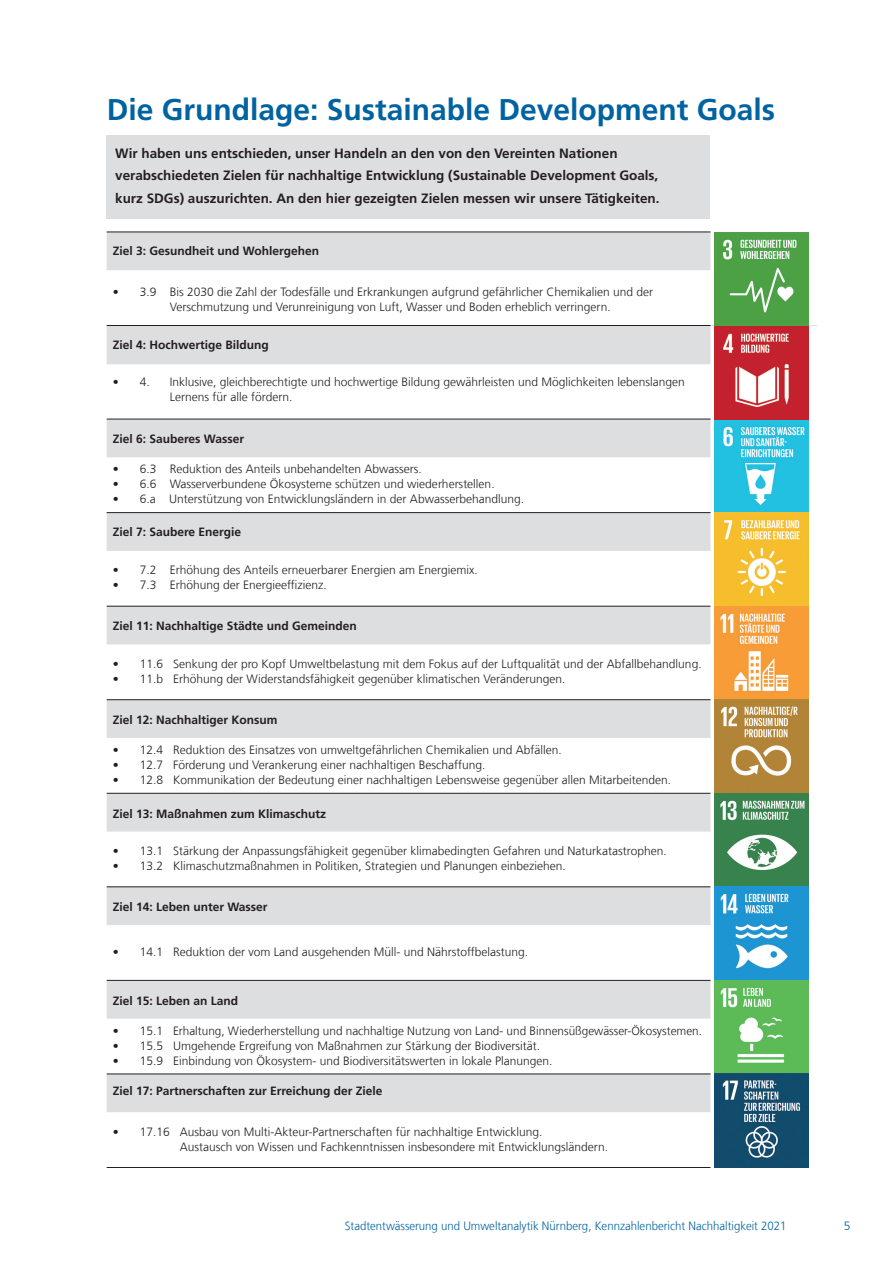
<style>
.page{position:relative;width:893px;height:1263px;background:#fff}
.page>*{position:absolute;margin:0;border:0;box-sizing:border-box;transform-origin:0 0}
.t1{font:700 30px "Frutiger LT Com";color:#0063a1}
.t2{font:700 13.5px/22.5px "Frutiger LT Com";color:#231f20}
.t3{font:300 12px/15px "Frutiger LT Com";color:#231f20}
.t4{font:700 12px "Frutiger LT Com";color:#231f20}
.t5{font:300 12px "Frutiger LT Com";color:#0063a1;scale:.95 1}
.t6{font:300 12px "Frutiger LT Com";color:#0063a1}
</style>
<div class="page">
<svg style="left:107px;top:233px;width:603px;height:879px"></svg>
<hr style="left:107px;top:232px;width:603px;height:1px;background:#231f20">
<hr style="left:107px;top:512px;width:603px;height:1px;background:#231f20">
<hr style="left:107px;top:606px;width:603px;height:1px;background:#231f20">
<hr style="left:107px;top:699px;width:603px;height:1px;background:#231f20">
<hr style="left:107px;top:793px;width:603px;height:1px;background:#231f20">
<hr style="left:107px;top:886px;width:603px;height:1px;background:#231f20">
<hr style="left:107px;top:980px;width:603px;height:1px;background:#231f20">
<hr style="left:107px;top:1074px;width:603px;height:1px;background:#231f20">
<hr style="left:107px;top:1167px;width:603px;height:1px;background:#231f20">
<hr style="left:107px;top:363px;width:603px;height:1px;background:#dddee0">
<hr style="left:710px;top:325px;width:107px;height:1px;background:#dddee0">
<hr style="left:107px;top:325px;width:603px;height:1px;background:#231f20">
<hr style="left:107px;top:419px;width:603px;height:1px;background:#231f20">
<img style="left:715px;top:233px;width:93px;height:934px">
<div style="left:107px;top:136px;width:603px;height:83px;background:#dddee0"></div>
<h1 class="t1" style="left:107px;top:92px;width:670px">Die Grundlage: Sustainable Development Goals</h1>
<p class="t2" style="left:115px;top:142px;width:546px">Wir haben uns entschieden, unser Handeln an den von den Vereinten Nationen verabschiedeten Zielen für nachhaltige Entwicklung (Sustainable Development Goals, kurz SDGs) auszurichten. An den hier gezeigten Zielen messen wir unsere Tätigkeiten.</p>
<p class="t4" style="left:113px;top:244px;width:208px">Ziel 3: Gesundheit und Wohlergehen</p>
<p class="t3" style="left:170px;top:285px;width:485px;text-indent:-57px">• 3.9 Bis 2030 die Zahl der Todesfälle und Erkrankungen aufgrund gefährlicher Chemikalien und der<br>Verschmutzung und Verunreinigung von Luft, Wasser und Boden erheblich verringern.</p>
<p class="t4" style="left:113px;top:338px;width:158px">Ziel 4: Hochwertige Bildung</p>
<p class="t3" style="left:113px;top:375px;width:39px">• 4.</p>
<p class="t3" style="left:170px;top:375px;width:517px">Inklusive, gleichberechtigte und hochwertige Bildung gewährleisten und Möglichkeiten lebenslangen<br>Lernens für alle fördern.</p>
<p class="t4" style="left:113px;top:431px;width:133px">Ziel 6: Sauberes Wasser</p>
<p class="t3" style="left:113px;top:461px;width:311px">• 6.3 Reduktion des Anteils unbehandelten Abwassers.</p>
<p class="t3" style="left:113px;top:476px;width:383px">• 6.6 Wasserverbundene Ökosysteme schützen und wiederherstellen.</p>
<p class="t3" style="left:113px;top:491px;width:413px">• 6.a Unterstützung von Entwicklungsländern in der Abwasserbehandlung.</p>
<p class="t4" style="left:113px;top:525px;width:130px">Ziel 7: Saubere Energie</p>
<p class="t3" style="left:113px;top:562px;width:367px">• 7.2 Erhöhung des Anteils erneuerbarer Energien am Energiemix.</p>
<p class="t3" style="left:113px;top:577px;width:216px">• 7.3 Erhöhung der Energieeffizienz.</p>
<p class="t4" style="left:113px;top:619px;width:246px">Ziel 11: Nachhaltige Städte und Gemeinden</p>
<p class="t3" style="left:113px;top:656px;width:590px">• 11.6 Senkung der pro Kopf Umweltbelastung mit dem Fokus auf der Luftqualität und der Abfallbehandlung.</p>
<p class="t3" style="left:113px;top:671px;width:454px">• 11.b Erhöhung der Widerstandsfähigkeit gegenüber klimatischen Veränderungen.</p>
<p class="t4" style="left:113px;top:713px;width:166px">Ziel 12: Nachhaltiger Konsum</p>
<p class="t3" style="left:113px;top:742px;width:451px">• 12.4 Reduktion des Einsatzes von umweltgefährlichen Chemikalien und Abfällen.</p>
<p class="t3" style="left:113px;top:757px;width:374px">• 12.7 Förderung und Verankerung einer nachhaltigen Beschaffung.</p>
<p class="t3" style="left:113px;top:772px;width:560px">• 12.8 Kommunikation der Bedeutung einer nachhaltigen Lebensweise gegenüber allen Mitarbeitenden.</p>
<p class="t4" style="left:113px;top:806px;width:215px">Ziel 13: Maßnahmen zum Klimaschutz</p>
<p class="t3" style="left:113px;top:843px;width:556px">• 13.1 Stärkung der Anpassungsfähigkeit gegenüber klimabedingten Gefahren und Naturkatastrophen.</p>
<p class="t3" style="left:113px;top:858px;width:455px">• 13.2 Klimaschutzmaßnahmen in Politiken, Strategien und Planungen einbeziehen.</p>
<p class="t4" style="left:113px;top:900px;width:156px">Ziel 14: Leben unter Wasser</p>
<p class="t3" style="left:113px;top:945px;width:417px">• 14.1 Reduktion der vom Land ausgehenden Müll- und Nährstoffbelastung.</p>
<p class="t4" style="left:113px;top:994px;width:127px">Ziel 15: Leben an Land</p>
<p class="t3" style="left:113px;top:1023px;width:591px">• 15.1 Erhaltung, Wiederherstellung und nachhaltige Nutzung von Land- und Binnensüßgewässer-Ökosystemen.</p>
<p class="t3" style="left:113px;top:1038px;width:429px">• 15.5 Umgehende Ergreifung von Maßnahmen zur Stärkung der Biodiversität.</p>
<p class="t3" style="left:113px;top:1053px;width:441px">• 15.9 Einbindung von Ökosystem- und Biodiversitätswerten in lokale Planungen.</p>
<p class="t4" style="left:113px;top:1084px;width:271px">Ziel 17: Partnerschaften zur Erreichung der Ziele</p>
<p class="t3" style="left:180px;top:1125px;width:430px;text-indent:-67px">• 17.16 Ausbau von Multi-Akteur-Partnerschaften für nachhaltige Entwicklung.<br>Austausch von Wissen und Fachkenntnissen insbesondere mit Entwicklungsländern.</p>
<p class="t5" style="left:345px;top:1219px;width:466px">Stadtentwässerung und Umweltanalytik Nürnberg, Kennzahlenbericht Nachhaltigkeit 2021</p>
<p class="t6" style="left:844px;top:1219px;width:8px">5</p>
</div>
